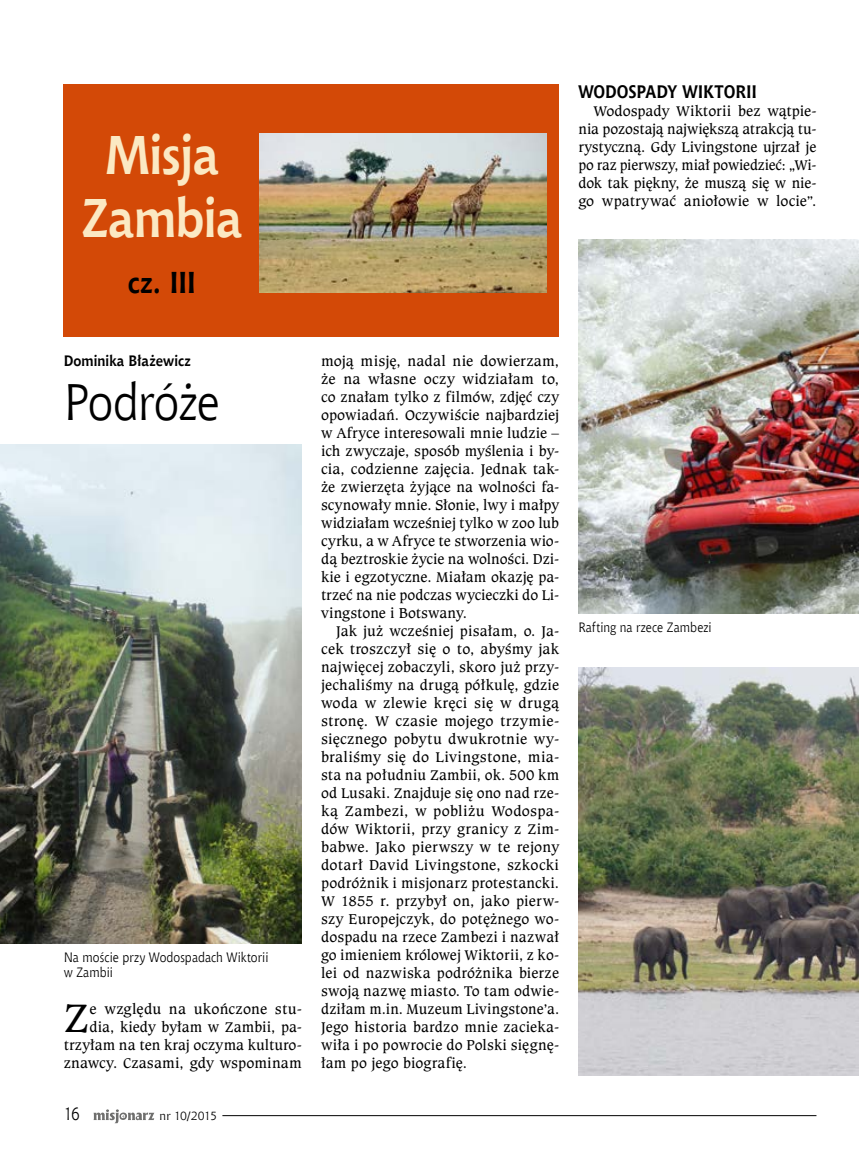
<style>
.page{position:relative;width:859px;height:1166px;background:#fff}
.page>*{position:absolute;margin:0;border:0;box-sizing:border-box;transform-origin:0 0}
.t1{font:700 54px/63px "Chianti EU";letter-spacing:-.01em;color:#fbe9c3;text-align:center;scale:.87 1}
.t2{font:51px "Chianti EU";letter-spacing:-.015em;color:#000;scale:.9 1}
.t3{font:42.6px "Caxton Bk EU";color:#000}
.t4{font:700 30px "Chianti EU";color:#000;scale:.9 1}
.t5{font:700 18px "Chianti EU";letter-spacing:-.005em;color:#000;scale:.9 1}
.t6{font:18px "Chianti EU";color:#000;scale:.85 1}
.t7{font:15px/18px "Caxton Bk EU";color:#000;text-align:justify}
.t8{font:700 15px "Chianti EU";letter-spacing:.005em;color:#000;scale:.9 1}
.t9{font:13.5px/15px "Chianti EU";letter-spacing:.005em;color:#000;scale:.9 1}
.t10{font:12px "Chianti EU";letter-spacing:-.04em;color:#000}
</style>
<div class="page">
<div style="left:64px;top:84px;width:495px;height:252px;background:#d34907"></div>
<img style="left:0;top:445px;width:302px;height:498px">
<img style="left:578px;top:667px;width:281px;height:407px">
<img style="left:578px;top:239px;width:281px;height:374px">
<img style="left:259px;top:133px;width:287px;height:160px">
<hr style="left:222px;top:1114px;width:594px;height:1px;background:#000">
<svg style="left:94px;top:1109px;width:60px;height:13px"></svg>
<h1 class="t1" style="left:82px;top:125px;width:186px">Misja<br>Zambia</h1>
<h3 class="t4" style="left:128px;top:263px;width:77px">cz. III</h3>
<p class="t5" style="left:578px;top:80px;width:200px">WODOSPADY WIKTORII</p>
<p class="t7" style="left:578px;top:102px;width:240px;text-indent:15px">Wodospady Wiktorii bez wątpie&shy;nia pozostają największą atrakcją tu&shy;rystyczną. Gdy Livingstone ujrzał je po raz pierwszy, miał powiedzieć: „Wi&shy;dok tak piękny, że muszą się w nie&shy;go wpatrywać aniołowie w locie”.</p>
<p class="t8" style="left:64px;top:351px;width:142px">Dominika Błażewicz</p>
<h2 class="t2" style="left:64px;top:371px;width:175px">Podróże</h2>
<p class="t9" style="left:64px;top:949px;width:229px">Na moście przy Wodospadach Wiktorii w Zambii</p>
<p class="t7" style="left:64px;top:999px;width:240px;text-align:right">e względu na ukończone stu&shy;dia, kiedy byłam w Zambii, pa&shy;trzyłam na ten kraj oczyma kulturo&shy;znawcy. Czasami, gdy wspominam</p>
<h3 class="t3" style="left:64px;top:991px;width:27px">Z</h3>
<p class="t6" style="left:64px;top:1102px;width:20px">16</p>
<p class="t10" style="left:160px;top:1108px;width:59px">nr 10/2015</p>
<p class="t7" style="left:321px;top:351px;width:240px">moją misję, nadal nie dowierzam, że na własne oczy widziałam to, co znałam tylko z filmów, zdjęć czy opowiadań. Oczywiście najbardziej w Afryce interesowali mnie ludzie – ich zwyczaje, sposób myślenia i by&shy;cia, codzienne zajęcia. Jednak tak&shy;że zwierzęta żyjące na wolności fa&shy;scynowały mnie. Słonie, lwy i małpy widziałam wcześniej tylko w zoo lub cyrku, a w Afryce te stworzenia wio&shy;dą beztroskie życie na wolności. Dzi&shy;kie i egzotyczne. Miałam okazję pa&shy;trzeć na nie podczas wycieczki do Li&shy;vingstone i Botswany.</p>
<p class="t7" style="left:321px;top:621px;width:240px;text-indent:15px">Jak już wcześniej pisałam, o. Ja&shy;cek troszczył się o to, abyśmy jak najwięcej zobaczyli, skoro już przy&shy;jechaliśmy na drugą półkulę, gdzie woda w zlewie kręci się w drugą stronę. W czasie mojego trzymie&shy;sięcznego pobytu dwukrotnie wy&shy;braliśmy się do Livingstone, mia&shy;sta na południu Zambii, ok. 500 km od Lusaki. Znajduje się ono nad rze&shy;ką Zambezi, w pobliżu Wodospa&shy;dów Wiktorii, przy granicy z Zim&shy;babwe. Jako pierwszy w te rejony dotarł David Livingstone, szkocki podróżnik i misjonarz protestancki.<br>W 1855 r. przybył on, jako pierw&shy;szy Europejczyk, do potężnego wo&shy;dospadu na rzece Zambezi i nazwał go imieniem królowej Wiktorii, z ko&shy;lei od nazwiska podróżnika bierze swoją nazwę miasto. To tam odwie&shy;dziłam m.in. Muzeum Livingstone’a.<br>Jego historia bardzo mnie zacieka&shy;wiła i po powrocie do Polski sięgnę&shy;łam po jego biografię.</p>
<p class="t9" style="left:578px;top:620px;width:150px">Rafting na rzece Zambezi</p>
</div>
